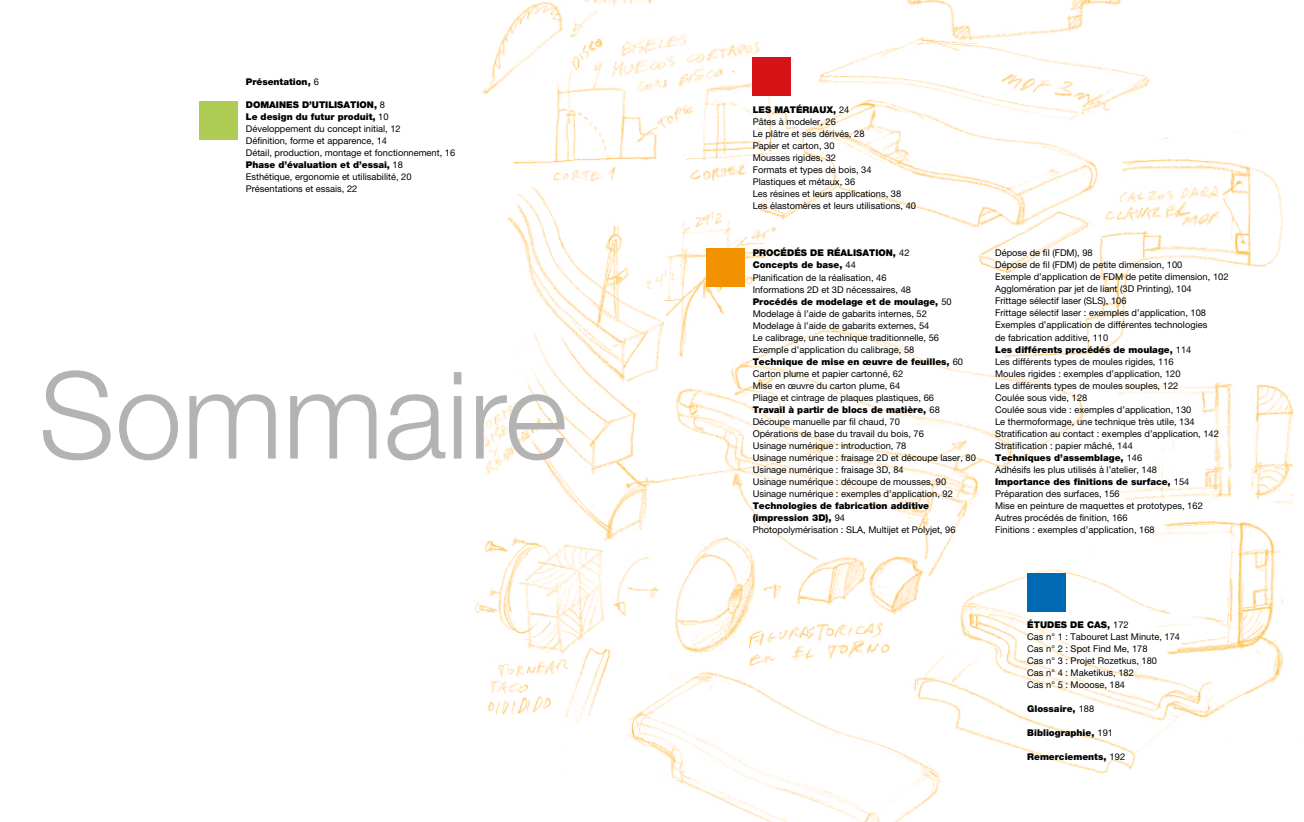
<style>
.page{position:relative;width:1304px;height:822px;background:#fff}
.page>*{position:absolute;margin:0;border:0;box-sizing:border-box;transform-origin:0 0}
.t1{font:300 120.9px "Helvetica Neue";color:#b3b3b3}
.t2{font:9.3px/12px "Helvetica Neue";color:#000}
.t3{font:900 9.3px/12px "Helvetica Neue";color:#000}
.s1{font-weight:400}
.s2{font-weight:900}
</style>
<div class="page">
<img style="left:475px;top:0;width:821px;height:822px">
<div style="left:1027px;top:573px;width:38px;height:38px;background:#0069b4"></div>
<div style="left:752px;top:58px;width:39px;height:38px;background:#d51317"></div>
<div style="left:706px;top:249px;width:38px;height:38px;background:#f39200"></div>
<div style="left:199px;top:101px;width:38px;height:38px;background:#aecc53"></div>
<p class="t3" style="left:246px;top:76px;width:75px">Présentation, <span class="s1">6</span></p>
<p class="t2" style="left:246px;top:98px;width:211px"><span class="s2">DOMAINES D’UTILISATION,</span> 8<br><span class="s2">Le design du futur produit,</span> 10<br>Développement du concept initial, 12<br>Définition, forme et apparence, 14<br>Détail, production, montage et fonctionnement, 16<br><span class="s2">Phase d’évaluation et d’essai,</span> 18<br>Esthétique, ergonomie et utilisabilité, 20<br>Présentations et essais, 22</p>
<h1 class="t1" style="left:39px;top:341px;width:530px">Sommaire</h1>
<p class="t2" style="left:752px;top:103px;width:165px"><span class="s2">LES MATÉRIAUX,</span> 24<br>Pâtes à modeler, 26<br>Le plâtre et ses dérivés, 28<br>Papier et carton, 30<br>Mousses rigides, 32<br>Formats et types de bois, 34<br>Plastiques et métaux, 36<br>Les résines et leurs applications, 38<br>Les élastomères et leurs utilisations, 40</p>
<p class="t2" style="left:752px;top:247px;width:225px"><span class="s2">PROCÉDÉS DE RÉALISATION,</span> 42<br><span class="s2">Concepts de base,</span> 44<br>Planification de la réalisation, 46<br>Informations 2D et 3D nécessaires, 48<br><span class="s2">Procédés de modelage et de moulage,</span> 50<br>Modelage à l’aide de gabarits internes, 52<br>Modelage à l’aide de gabarits externes, 54<br>Le calibrage, une technique traditionnelle, 56<br>Exemple d’application du calibrage, 58<br><span class="s2">Technique de mise en œuvre de feuilles,</span> 60<br>Carton plume et papier cartonné, 62<br>Mise en œuvre du carton plume, 64<br>Pliage et cintrage de plaques plastiques, 66<br><span class="s2">Travail à partir de blocs de matière,</span> 68<br>Découpe manuelle par fil chaud, 70<br>Opérations de base du travail du bois, 76<br>Usinage numérique : introduction, 78<br>Usinage numérique : fraisage 2D et découpe laser, 80<br>Usinage numérique : fraisage 3D, 84<br>Usinage numérique : découpe de mousses, 90<br>Usinage numérique : exemples d’application, 92</p>
<p class="t3" style="left:752px;top:499px;width:204px">Technologies de fabrication additive (impression 3D), <span class="s1">94<br>Photopolymérisation : SLA, Multijet et Polyjet, 96</span></p>
<p class="t2" style="left:995px;top:247px;width:235px">Dépose de fil (FDM), 98<br>Dépose de fil (FDM) de petite dimension, 100<br>Exemple d’application de FDM de petite dimension, 102<br>Agglomération par jet de liant (3D Printing), 104<br>Frittage sélectif laser (SLS), 106<br>Frittage sélectif laser : exemples d’application, 108<br>Exemples d’application de différentes technologies<br>de fabrication additive, 110<br><span class="s2">Les différents procédés de moulage,</span> 114<br>Les différents types de moules rigides, 116<br>Moules rigides : exemples d’application, 120<br>Les différents types de moules souples, 122<br>Coulée sous vide, 128<br>Coulée sous vide : exemples d’application, 130<br>Le thermoformage, une technique très utile, 134<br>Stratification au contact : exemples d’application, 142<br>Stratification : papier mâché, 144<br><span class="s2">Techniques d’assemblage,</span> 146<br>Adhésifs les plus utilisés à l’atelier, 148<br><span class="s2">Importance des finitions de surface,</span> 154<br>Préparation des surfaces, 156<br>Mise en peinture de maquettes et prototypes, 162<br>Autres procédés de finition, 166<br>Finitions : exemples d’application, 168</p>
<p class="t2" style="left:1027px;top:619px;width:154px"><span class="s2">ÉTUDES DE CAS,</span> 172<br>Cas n° 1 : Tabouret Last Minute, 174<br>Cas n° 2 : Spot Find Me, 178<br>Cas n° 3 : Projet Rozetkus, 180<br>Cas n° 4 : Maketikus, 182<br>Cas n° 5 : Mooose, 184</p>
<p class="t3" style="left:1027px;top:703px;width:69px">Glossaire, <span class="s1">188</span></p>
<p class="t3" style="left:1027px;top:727px;width:87px">Bibliographie, <span class="s1">191</span></p>
<p class="t3" style="left:1027px;top:751px;width:99px">Remerciements, <span class="s1">192</span></p>
</div>
